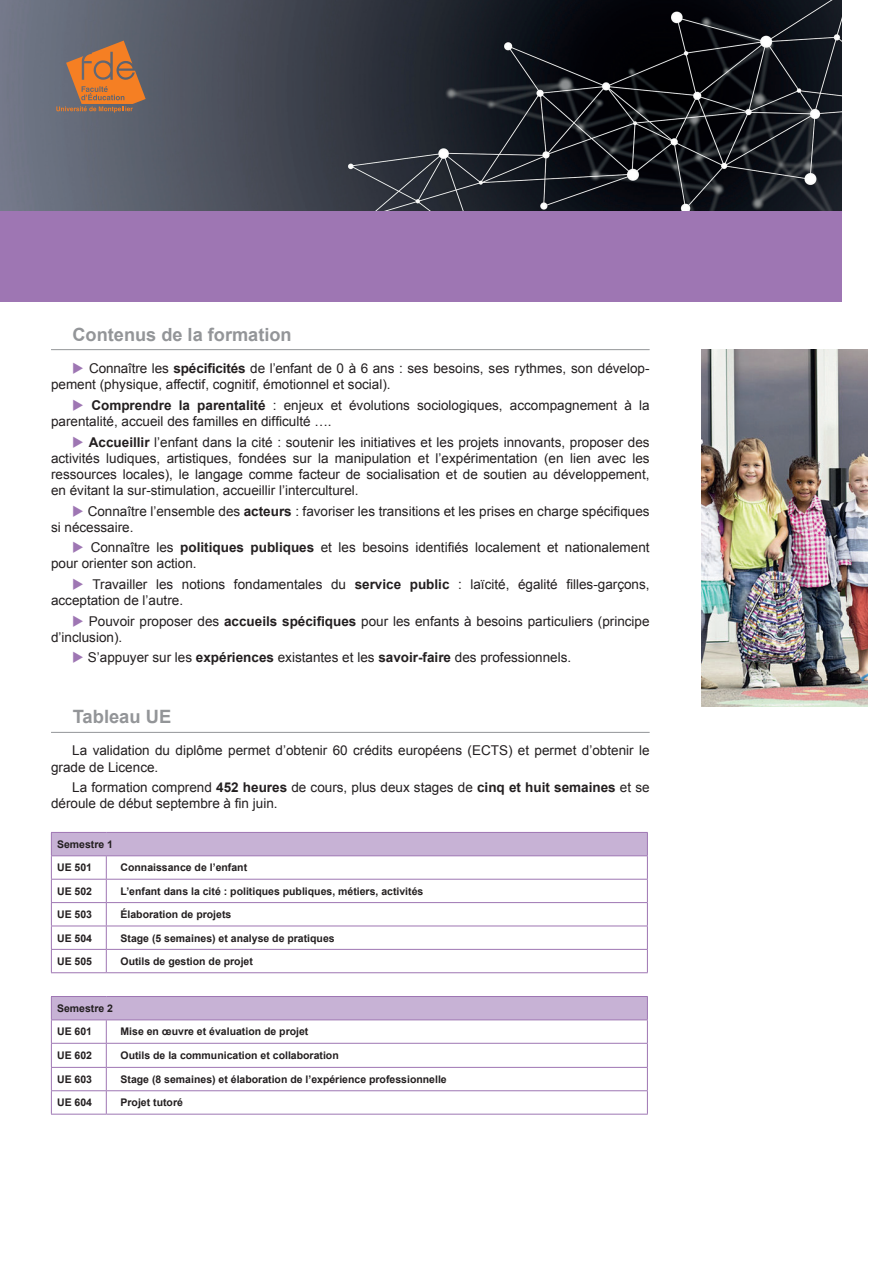
<style>
.page{position:relative;width:893px;height:1263px;background:#fff}
.page>*{position:absolute;margin:0;border:0;box-sizing:border-box;transform-origin:0 0}
.t1{font:700 18.3px "Arial";color:#939598}
.t2{font:700 18.15px "Arial";color:#939598}
.t3{font:13.5px/16.2px "Arial";color:#231f20}
.t4{font:700 10.5px "Arial";color:#231f20}
.s1{color:#9e76b3}
.s2{font-weight:700}
</style>
<div class="page">
<div style="left:0;top:210px;width:841px;height:92px;background:#9e76b3"></div>
<hr style="left:51px;top:349px;width:599px;height:1px;background:#939598">
<hr style="left:51px;top:732px;width:599px;height:1px;background:#939598">
<svg style="left:51px;top:833px;width:596px;height:186px"></svg>
<hr style="left:51px;top:832px;width:55px;height:1px;background:#9e76b3">
<hr style="left:106px;top:832px;width:542px;height:1px;background:#9e76b3">
<hr style="left:51px;top:855px;width:55px;height:1px;background:#9e76b3">
<hr style="left:106px;top:855px;width:542px;height:1px;background:#9e76b3">
<hr style="left:51px;top:879px;width:55px;height:1px;background:#9e76b3">
<hr style="left:106px;top:879px;width:542px;height:1px;background:#9e76b3">
<hr style="left:51px;top:902px;width:55px;height:1px;background:#9e76b3">
<hr style="left:106px;top:902px;width:542px;height:1px;background:#9e76b3">
<hr style="left:51px;top:926px;width:55px;height:1px;background:#9e76b3">
<hr style="left:106px;top:926px;width:542px;height:1px;background:#9e76b3">
<hr style="left:51px;top:949px;width:55px;height:1px;background:#9e76b3">
<svg style="left:51px;top:833px;width:1px;height:139px"></svg>
<hr style="left:106px;top:949px;width:542px;height:1px;background:#9e76b3">
<svg style="left:106px;top:856px;width:1px;height:116px"></svg>
<svg style="left:647px;top:833px;width:1px;height:139px"></svg>
<hr style="left:51px;top:972px;width:55px;height:1px;background:#9e76b3">
<hr style="left:106px;top:972px;width:542px;height:1px;background:#9e76b3">
<hr style="left:51px;top:996px;width:55px;height:1px;background:#9e76b3">
<hr style="left:106px;top:996px;width:542px;height:1px;background:#9e76b3">
<hr style="left:51px;top:1019px;width:55px;height:1px;background:#9e76b3">
<hr style="left:106px;top:1019px;width:542px;height:1px;background:#9e76b3">
<hr style="left:51px;top:1043px;width:55px;height:1px;background:#9e76b3">
<hr style="left:106px;top:1043px;width:542px;height:1px;background:#9e76b3">
<hr style="left:51px;top:1067px;width:55px;height:1px;background:#9e76b3">
<hr style="left:106px;top:1067px;width:542px;height:1px;background:#9e76b3">
<hr style="left:51px;top:1090px;width:55px;height:1px;background:#9e76b3">
<svg style="left:51px;top:997px;width:1px;height:117px"></svg>
<hr style="left:106px;top:1090px;width:542px;height:1px;background:#9e76b3">
<svg style="left:106px;top:1020px;width:1px;height:94px"></svg>
<svg style="left:647px;top:997px;width:1px;height:117px"></svg>
<hr style="left:51px;top:1114px;width:55px;height:1px;background:#9e76b3">
<hr style="left:106px;top:1114px;width:542px;height:1px;background:#9e76b3">
<img style="left:702px;top:350px;width:165px;height:357px">
<img style="left:1px;top:0;width:840px;height:210px">
<svg style="left:56px;top:41px;width:90px;height:72px;background:#a5724f"></svg>
<p class="t2" style="left:72px;top:322px;width:221px">Contenus de la formation</p>
<p class="t3" style="left:51px;top:361px;width:600px;text-indent:21px"><span class="s1">◆</span> Connaître les <span class="s2">spécificités</span> de l’enfant de 0 à 6 ans : ses besoins, ses rythmes, son dévelop&shy;pement (physique, affectif, cognitif, émotionnel et social).</p>
<p class="t3" style="left:51px;top:397px;width:600px;text-indent:21px"><span class="s1">◆</span> <span class="s2">Comprendre la parentalité</span> : enjeux et évolutions sociologiques, accompagnement à la parentalité, accueil des familles en difficulté ….</p>
<p class="t3" style="left:51px;top:434px;width:600px;text-align:justify;text-indent:21px"><span class="s1">◆</span> <span class="s2">Accueillir</span> l’enfant dans la cité : soutenir les initiatives et les projets innovants, proposer des activités ludiques, artistiques, fondées sur la manipulation et l’expérimentation (en lien avec les ressources locales), le langage comme facteur de socialisation et de soutien au développement, en évitant la sur-stimulation, accueillir l’interculturel.</p>
<p class="t3" style="left:51px;top:503px;width:600px;text-indent:21px"><span class="s1">◆</span> Connaître l’ensemble des <span class="s2">acteurs</span> : favoriser les transitions et les prises en charge spécifiques si nécessaire.</p>
<p class="t3" style="left:51px;top:540px;width:600px;text-indent:21px"><span class="s1">◆</span> Connaître les <span class="s2">politiques publiques</span> et les besoins identifiés localement et nationalement pour orienter son action.</p>
<p class="t3" style="left:51px;top:576px;width:600px;text-indent:21px"><span class="s1">◆</span> Travailler les notions fondamentales du <span class="s2">service public</span> : laïcité, égalité filles-garçons, acceptation de l’autre.</p>
<p class="t3" style="left:51px;top:613px;width:600px;text-indent:21px"><span class="s1">◆</span> Pouvoir proposer des <span class="s2">accueils spécifiques</span> pour les enfants à besoins particuliers (principe d’inclusion).</p>
<p class="t3" style="left:72px;top:649px;width:500px"><span class="s1">◆</span> S’appuyer sur les <span class="s2">expériences</span> existantes et les <span class="s2">savoir-faire</span> des professionnels.</p>
<p class="t1" style="left:73px;top:705px;width:100px">Tableau UE</p>
<p class="t3" style="left:51px;top:743px;width:600px;text-indent:21px">La validation du diplôme permet d’obtenir 60 crédits européens (ECTS) et permet d’obtenir le grade de Licence.</p>
<p class="t3" style="left:51px;top:779px;width:600px;text-indent:21px">La formation comprend <span class="s2">452 heures</span> de cours, plus deux stages de <span class="s2">cinq et huit semaines</span> et se déroule de début septembre à fin juin.</p>
<p class="t4" style="left:57px;top:837px;width:58px">Semestre 1</p>
<p class="t4" style="left:57px;top:861px;width:37px">UE 501</p>
<p class="t4" style="left:121px;top:861px;width:128px">Connaissance de l’enfant</p>
<p class="t4" style="left:57px;top:884px;width:37px">UE 502</p>
<p class="t4" style="left:121px;top:884px;width:304px">L’enfant dans la cité : politiques publiques, métiers, activités</p>
<p class="t4" style="left:57px;top:907px;width:37px">UE 503</p>
<p class="t4" style="left:121px;top:907px;width:112px">Élaboration de projets</p>
<p class="t4" style="left:57px;top:931px;width:37px">UE 504</p>
<p class="t4" style="left:121px;top:931px;width:216px">Stage (5 semaines) et analyse de pratiques</p>
<p class="t4" style="left:57px;top:954px;width:37px">UE 505</p>
<p class="t4" style="left:121px;top:954px;width:134px">Outils de gestion de projet</p>
<p class="t4" style="left:57px;top:1001px;width:58px">Semestre 2</p>
<p class="t4" style="left:57px;top:1025px;width:37px">UE 601</p>
<p class="t4" style="left:121px;top:1025px;width:189px">Mise en œuvre et évaluation de projet</p>
<p class="t4" style="left:57px;top:1048px;width:37px">UE 602</p>
<p class="t4" style="left:121px;top:1048px;width:220px">Outils de la communication et collaboration</p>
<p class="t4" style="left:57px;top:1072px;width:37px">UE 603</p>
<p class="t4" style="left:121px;top:1072px;width:328px">Stage (8 semaines) et élaboration de l’expérience professionnelle</p>
<p class="t4" style="left:57px;top:1096px;width:37px">UE 604</p>
<p class="t4" style="left:121px;top:1096px;width:64px">Projet tutoré</p>
</div>
